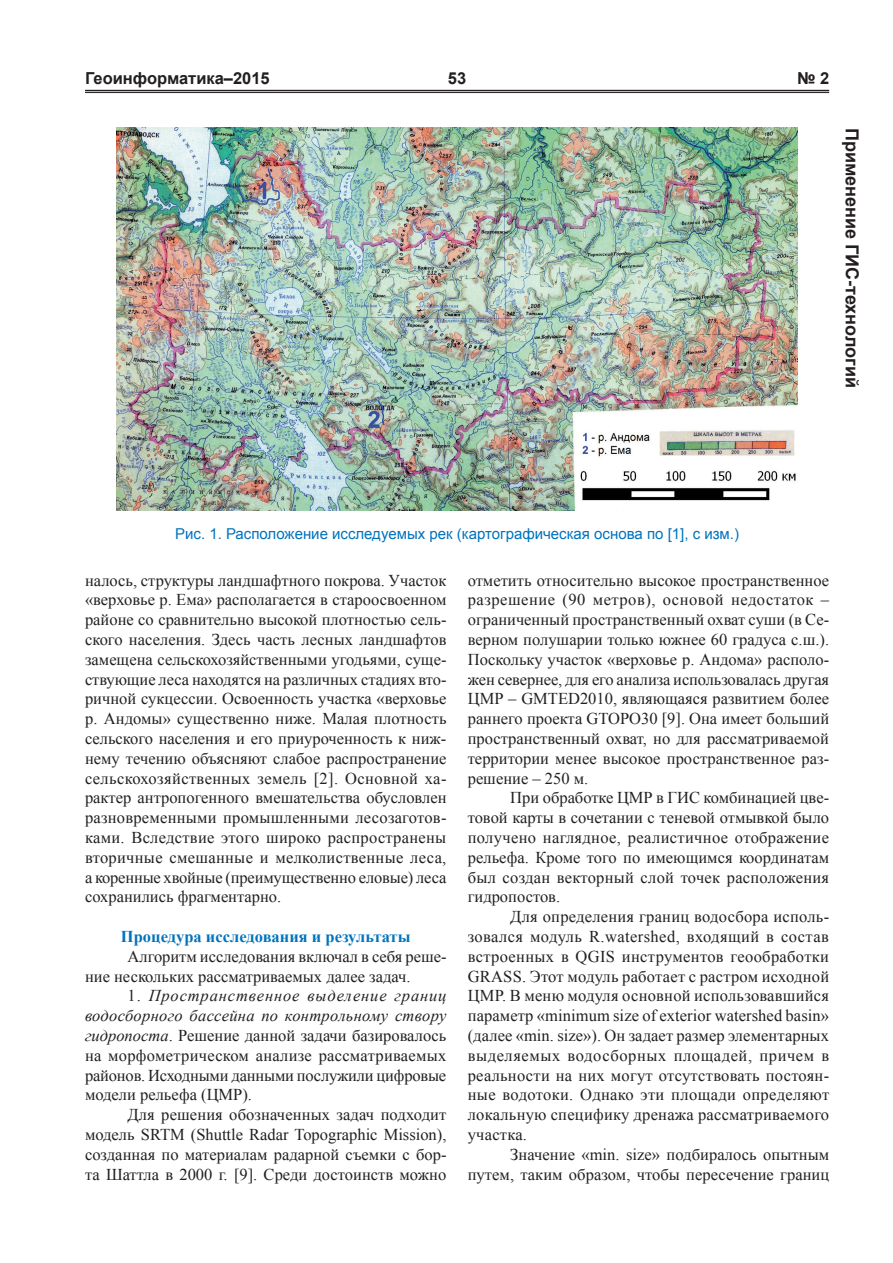
<style>
.page{position:relative;width:893px;height:1263px;background:#fff}
.page>*{position:absolute;margin:0;border:0;box-sizing:border-box;transform-origin:0 0}
.t1{font:700 18px "Arial";color:#231f20}
.t2{font:16.5px/19.8px "Times New Roman";color:#231f20;text-align:justify}
.t3{font:700 16.5px "Times New Roman";color:#0073bd}
.t4{font:700 16.5px "Arial";color:#231f20}
.t5{font:15px "Arial";color:#0073bd}
.s1{font-style:italic}
</style>
<div class="page">
<hr style="left:85px;top:90px;width:744px;height:1px;background:#231f20">
<hr style="left:85px;top:92px;width:744px;height:1px;background:#231f20">
<img style="left:117px;top:128px;width:680px;height:383px">
<p class="t4" style="left:85px;top:68px;width:186px">Геоинформатика–2015</p>
<p class="t4" style="left:448px;top:68px;width:20px">53</p>
<p class="t4" style="left:797px;top:68px;width:34px">№ 2</p>
<p class="t1" style="left:864px;top:128px;width:262px;rotate:90deg">Применение ГИС-технологий</p>
<p class="t5" style="left:175px;top:524px;width:565px">Рис. 1. Расположение исследуемых рек (картографическая основа по [1], с изм.)</p>
<p class="t2" style="left:85px;top:570px;width:363px">налось, структуры ландшафтного покрова. Участок «верховье р. Ема» располагается в староосвоенном районе со сравнительно высокой плотностью сель&shy;ского населения. Здесь часть лесных ландшафтов замещена сельскохозяйственными угодьями, суще&shy;ствующие леса находятся на различных стадиях вто&shy;ричной сукцессии. Освоенность участка «верховье р. Андомы» существенно ниже. Малая плотность сельского населения и его приуроченность к ниж&shy;нему течению объясняют слабое распространение сельскохозяйственных земель [2]. Основной ха&shy;рактер антропогенного вмешательства обусловлен разновременными промышленными лесозаготов&shy;ками. Вследствие этого широко распространены вторичные смешанные и мелколиственные леса, а коренные хвойные (преимущественно еловые) леса сохранились фрагментарно.</p>
<p class="t3" style="left:121px;top:925px;width:291px">Процедура исследования и результаты</p>
<p class="t2" style="left:85px;top:946px;width:363px;text-indent:43px">Алгоритм исследования включал в себя реше&shy;ние нескольких рассматриваемых далее задач.</p>
<p class="t2" style="left:85px;top:986px;width:363px;text-indent:43px">1. <span class="s1">Пространственное выделение границ водосборного бассейна по контрольному створу гидропоста</span>. Решение данной задачи базировалось на морфометрическом анализе рассматриваемых районов. Исходными данными послужили цифровые модели рельефа (ЦМР).</p>
<p class="t2" style="left:85px;top:1104px;width:363px;text-indent:43px">Для решения обозначенных задач подходит модель SRTM (Shuttle Radar Topographic Mission), созданная по материалам радарной съемки с бор&shy;та Шаттла в 2000 г. [9]. Среди достоинств можно</p>
<p class="t2" style="left:468px;top:570px;width:363px">отметить относительно высокое пространственное разрешение (90 метров), основой недостаток – ограниченный пространственный охват суши (в Се&shy;верном полушарии только южнее 60 градуса с.ш.).<br>Поскольку участок «верховье р. Андома» располо&shy;жен севернее, для его анализа использовалась другая ЦМР – GMTED2010, являющаяся развитием более раннего проекта GTOPO30 [9]. Она имеет больший пространственный охват, но для рассматриваемой территории менее высокое пространственное раз&shy;решение – 250 м.</p>
<p class="t2" style="left:468px;top:788px;width:363px;text-indent:43px">При обработке ЦМР в ГИС комбинацией цве&shy;товой карты в сочетании с теневой отмывкой было получено наглядное, реалистичное отображение рельефа. Кроме того по имеющимся координатам был создан векторный слой точек расположения гидропостов.</p>
<p class="t2" style="left:468px;top:906px;width:363px;text-indent:43px">Для определения границ водосбора исполь&shy;зовался модуль R.watershed, входящий в состав встроенных в QGIS инструментов геообработки GRASS. Этот модуль работает с растром исходной ЦМР. В меню модуля основной использовавшийся параметр «minimum size of exterior watershed basin» (далее «min. size»). Он задает размер элементарных выделяемых водосборных площадей, причем в реальности на них могут отсутствовать постоян&shy;ные водотоки. Однако эти площади определяют локальную специфику дренажа рассматриваемого участка.</p>
<p class="t2" style="left:468px;top:1144px;width:363px;text-align:right">Значение «min. size» подбиралось опытным путем, таким образом, чтобы пересечение границ</p>
</div>
